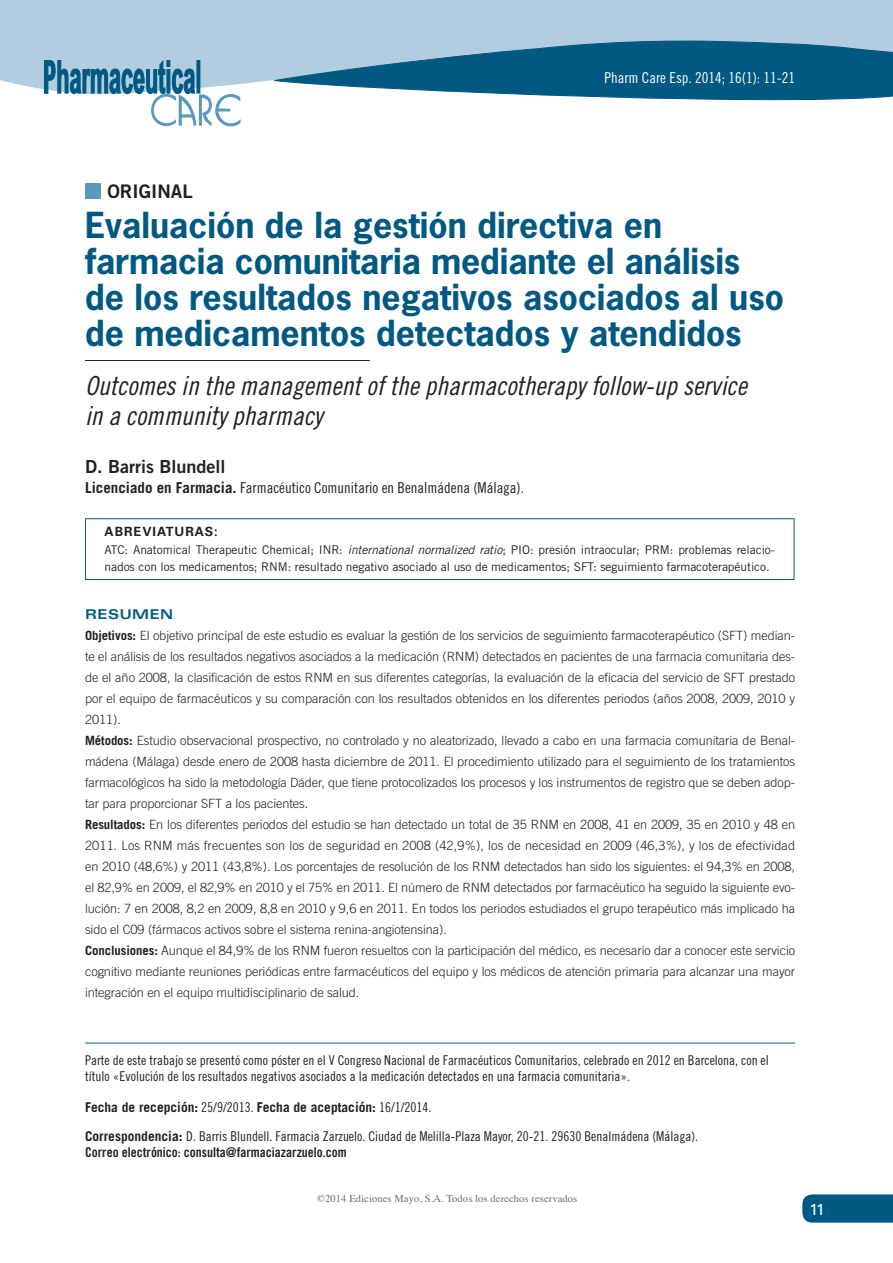
<style>
.page{position:relative;width:893px;height:1263px;background:#fff}
.page>*{position:absolute;margin:0;border:0;box-sizing:border-box;transform-origin:0 0}
.t1{font:700 33.75px/36px "News Gothic Std";color:#005983}
.t2{font:26.25px/30px "Trade Gothic LT Std Cn 18 Obl";color:#231f20}
.t3{font:18.75px "Trade Gothic LT Std Bd 2";color:#231f20}
.t4{font:18px "Trade Gothic LT Std Bd 2";color:#231f20}
.t5{font:15.75px "Univers LT Std";color:#fff}
.t6{font:15px "Trade Gothic LT Std Cn 18";color:#231f20}
.t7{font:15px "Trade Gothic LT Std Cn 18";color:#fff}
.t8{font:13.5px/15.8px "Trade Gothic LT Std Cn 18";color:#231f20}
.t9{font:700 13.5px "Trade Gothic LT Std";color:#231f20}
.t10{font:13.5px "Trade Gothic LT Std Bd Cn 20";color:#231f20}
.t11{font:700 expanded 13.5px "Univers LT Std";letter-spacing:.04em;color:#005983}
.t12{font:300 12.75px/21px "Trade Gothic LT Std";letter-spacing:-.005em;color:#231f20}
.t13{font:700 12.75px "Univers LT Std";letter-spacing:.075em;color:#231f20}
.t14{font:12px/17.2px "Trade Gothic LT Std";letter-spacing:-.005em;color:#231f20}
.t15{font:10.5px "Times";letter-spacing:.01em;color:#6c6d70}
.s1{font-family:"Trade Gothic LT Std";font-weight:700}
.s2{font-style:italic}
.s3{font-weight:700}
.s4{font-family:"Trade Gothic LT Std Cn 18";font-weight:400}
</style>
<div class="page">
<div style="left:85px;top:183px;width:16px;height:16px;background:#5a99bb"></div>
<div style="left:803px;top:1195px;width:90px;height:27px;background:#005983"></div>
<div style="left:0;top:0;width:893px;height:94px;background:#b1cddf"></div>
<svg style="left:274px;top:39px;width:619px;height:62px;background:#3e82a2"></svg>
<svg style="left:44px;top:60px;width:197px;height:67px"></svg>
<hr style="left:85px;top:1042px;width:710px;height:1px;background:#005983">
<hr style="left:85px;top:360px;width:285px;height:1px;background:#231f20">
<hr style="left:85px;top:518px;width:709px;height:1px;background:#005983">
<hr style="left:85px;top:519px;width:1px;height:60px;background:#005983">
<hr style="left:794px;top:519px;width:1px;height:60px;background:#005983">
<hr style="left:85px;top:579px;width:709px;height:1px;background:#005983">
<p class="t7" style="left:604px;top:72px;width:192px">Pharm Care Esp. 2014; 16(1): 11-21</p>
<h3 class="t3" style="left:107px;top:184px;width:87px">ORIGINAL</h3>
<h1 class="t1" style="left:85px;top:210px;width:700px">Evaluación de la gestión directiva en farmacia comunitaria mediante el análisis de los resultados negativos asociados al uso de medicamentos detectados y atendidos</h1>
<h2 class="t2" style="left:85px;top:374px;width:663px">Outcomes in the management of the pharmacotherapy follow-up service in a community pharmacy</h2>
<h3 class="t4" style="left:85px;top:460px;width:142px">D. Barris Blundell</h3>
<p class="t6" style="left:85px;top:482px;width:441px"><span class="s1">Licenciado en Farmacia.</span> Farmacéutico Comunitario en Benalmádena (Málaga).</p>
<p class="t13" style="left:105px;top:526px;width:115px">ABREVIATURAS:</p>
<p class="t14" style="left:105px;top:542px;width:672px">ATC: Anatomical Therapeutic Chemical; INR: <span class="s2">international normalized ratio</span>; PIO: presión intraocular; PRM: problemas relacio&shy;nados con los medicamentos; RNM: resultado negativo asociado al uso de medicamentos; SFT: seguimiento farmacoterapéutico.</p>
<p class="t11" style="left:85px;top:608px;width:90px">RESUMEN</p>
<p class="t12" style="left:85px;top:627px;width:712px"><span class="s3">Objetivos:</span> El objetivo principal de este estudio es evaluar la gestión de los servicios de seguimiento farmacoterapéutico (SFT) median&shy;te el análisis de los resultados negativos asociados a la medicación (RNM) detectados en pacientes de una farmacia comunitaria des&shy;de el año 2008, la clasificación de estos RNM en sus diferentes categorías, la evaluación de la eficacia del servicio de SFT prestado por el equipo de farmacéuticos y su comparación con los resultados obtenidos en los diferentes periodos (años 2008, 2009, 2010 y 2011).<br><span class="s3">Métodos:</span> Estudio observacional prospectivo, no controlado y no aleatorizado, llevado a cabo en una farmacia comunitaria de Benal&shy;mádena (Málaga) desde enero de 2008 hasta diciembre de 2011. El procedimiento utilizado para el seguimiento de los tratamientos farmacológicos ha sido la metodología Dáder, que tiene protocolizados los procesos y los instrumentos de registro que se deben adop&shy;tar para proporcionar SFT a los pacientes.<br><span class="s3">Resultados:</span> En los diferentes periodos del estudio se han detectado un total de 35 RNM en 2008, 41 en 2009, 35 en 2010 y 48 en 2011. Los RNM más frecuentes son los de seguridad en 2008 (42,9%), los de necesidad en 2009 (46,3%), y los de efectividad en 2010 (48,6%) y 2011 (43,8%). Los porcentajes de resolución de los RNM detectados han sido los siguientes: el 94,3% en 2008, el 82,9% en 2009, el 82,9% en 2010 y el 75% en 2011. El número de RNM detectados por farmacéutico ha seguido la siguiente evo&shy;lución: 7 en 2008, 8,2 en 2009, 8,8 en 2010 y 9,6 en 2011. En todos los periodos estudiados el grupo terapéutico más implicado ha sido el C09 (fármacos activos sobre el sistema renina-angiotensina).<br><span class="s3">Conclusiones:</span> Aunque el 84,9% de los RNM fueron resueltos con la participación del médico, es necesario dar a conocer este servicio cognitivo mediante reuniones periódicas entre farmacéuticos del equipo y los médicos de atención primaria para alcanzar una mayor integración en el equipo multidisciplinario de salud.</p>
<p class="t8" style="left:85px;top:1054px;width:685px">Parte de este trabajo se presentó como póster en el V Congreso Nacional de Farmacéuticos Comunitarios, celebrado en 2012 en Barcelona, con el título «Evolución de los resultados negativos asociados a la medicación detectados en una farmacia comunitaria».</p>
<p class="t9" style="left:85px;top:1103px;width:348px">Fecha de recepción: <span class="s4">25/9/2013.</span> Fecha de aceptación: <span class="s4">16/1/2014.</span></p>
<p class="t8" style="left:85px;top:1130px;width:615px"><span class="s1">Correspondencia:</span> D. Barris Blundell. Farmacia Zarzuelo. Ciudad de Melilla-Plaza Mayor, 20-21. 29630 Benalmádena (Málaga).</p>
<p class="t10" style="left:85px;top:1147px;width:263px">Correo electrónico: consulta@farmaciazarzuelo.com</p>
<p class="t15" style="left:317px;top:1194px;width:262px">©2014 Ediciones Mayo, S.A. Todos los derechos reservados</p>
<p class="t5" style="left:809px;top:1201px;width:17px">11</p>
</div>
